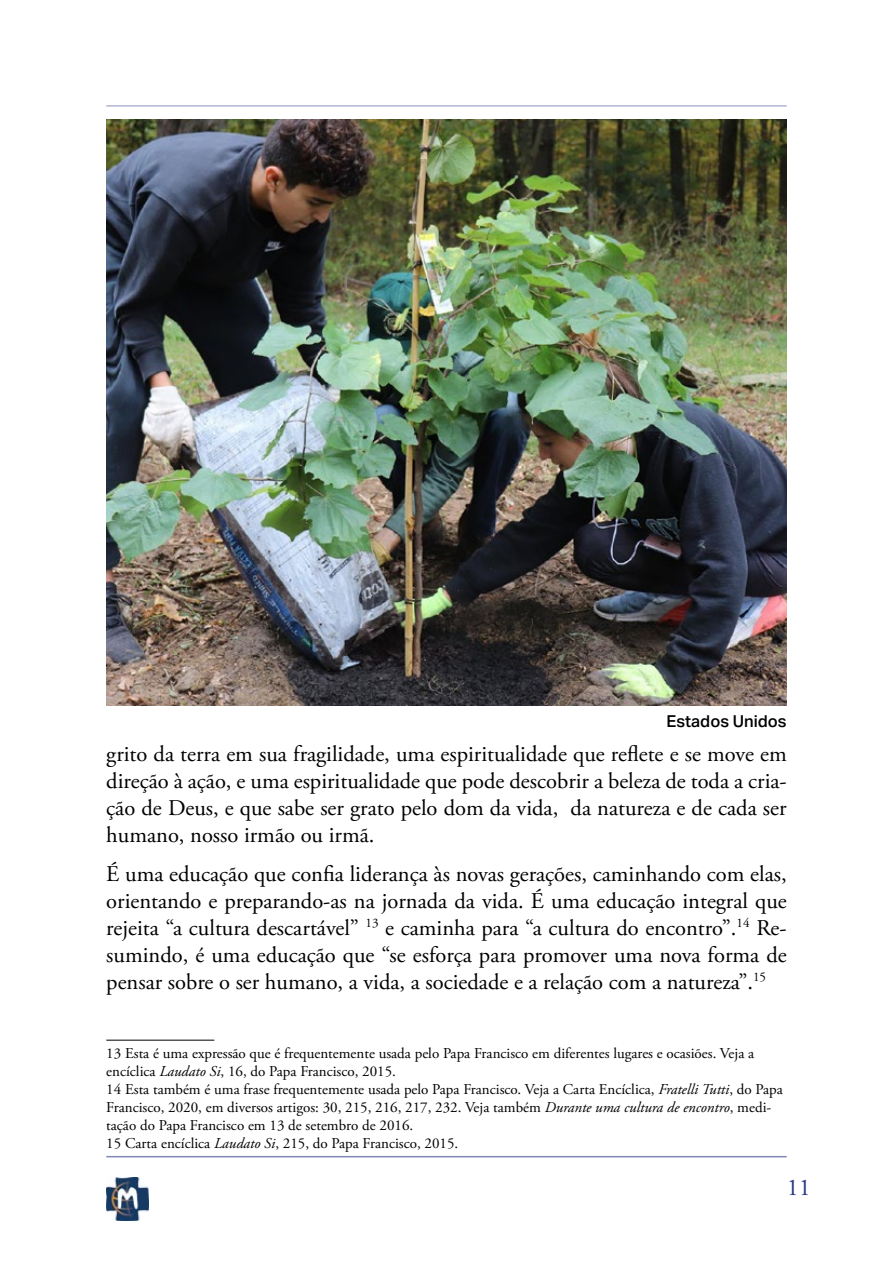
<style>
.page{position:relative;width:893px;height:1263px;background:#fff}
.page>*{position:absolute;margin:0;border:0;box-sizing:border-box;transform-origin:0 0}
.t1{font:24px "Adobe Garamond Pro";color:#283583}
.t2{font:22.5px/27px "Adobe Garamond Pro";color:#000;text-align:justify}
.t3{font:500 16.5px "Aktiv Grotesk";color:#000}
.t4{font:15px/18px "Adobe Garamond Pro";color:#000}
.s1{font-style:italic}
</style>
<div class="page">
<hr style="left:106px;top:106px;width:681px;height:1px;background:#283583">
<hr style="left:106px;top:1156px;width:681px;height:1px;background:#283583">
<img style="left:106px;top:1178px;width:43px;height:42px">
<hr style="left:106px;top:1040px;width:108px;height:1px;background:#000">
<img style="left:106px;top:119px;width:681px;height:587px">
<p class="t3" style="left:666px;top:711px;width:122px">Estados Unidos</p>
<p class="t2" style="left:106px;top:741px;width:682px">grito da terra em sua fragilidade, uma espiritualidade que reflete e se move em direção à ação, e uma espiritualidade que pode descobrir a beleza de toda a cria&shy;ção de Deus, e que sabe ser grato pelo dom da vida, da natureza e de cada ser humano, nosso irmão ou irmã.</p>
<p class="t2" style="left:106px;top:861px;width:682px">É uma educação que confia liderança às novas gerações, caminhando com elas, orientando e preparando-as na jornada da vida. É uma educação integral que rejeita “a cultura descartável” <sup>13</sup> e caminha para “a cultura do encontro”.<sup>14</sup> Re&shy;sumindo, é uma educação que “se esforça para promover uma nova forma de pensar sobre o ser humano, a vida, a sociedade e a relação com a natureza”.<sup>15</sup></p>
<p class="t4" style="left:106px;top:1045px;width:678px">13 Esta é uma expressão que é frequentemente usada pelo Papa Francisco em diferentes lugares e ocasiões. Veja a encíclica <span class="s1">Laudato Si</span>, 16, do Papa Francisco, 2015.<br>14 Esta também é uma frase frequentemente usada pelo Papa Francisco. Veja a Carta Encíclica, <span class="s1">Fratelli Tutti</span>, do Papa Francisco, 2020, em diversos artigos: 30, 215, 216, 217, 232. Veja também <span class="s1">Durante uma cultura de encontro</span>, medi&shy;tação do Papa Francisco em 13 de setembro de 2016.<br>15 Carta encíclica <span class="s1">Laudato Si</span>, 215, do Papa Francisco, 2015.</p>
<p class="t1" style="left:787px;top:1173px;width:25px">11</p>
</div>
